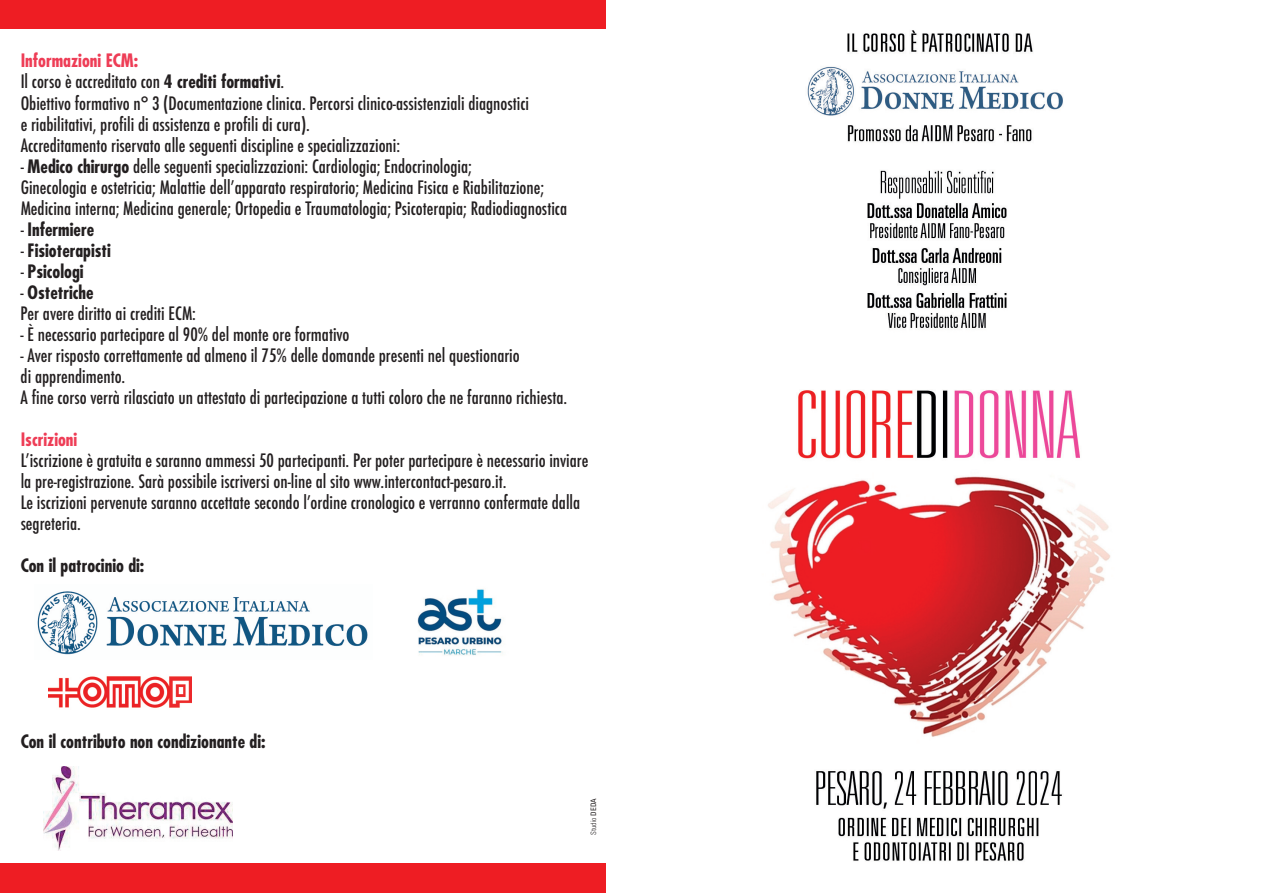
<style>
.page{position:relative;width:1263px;height:893px;background:#fff}
.page>*{position:absolute;margin:0;border:0;box-sizing:border-box;transform-origin:0 0}
.t1{font:500 condensed 18px/21px "Futura";color:#231f20}
.t2{font:700 condensed 18px "Futura";color:#231f20}
.t3{font:700 condensed 18px "Futura";color:#ee3d56}
.t4{font:300 condensed 7.5px "Univers";color:#231f20}
.s1{font-weight:700;color:#ee3d56}
.s2{font-weight:700}
.s3{font-weight:500}
.s4{font-weight:400}
</style>
<div class="page">
<div style="left:0;top:0;width:606px;height:29px;background:#ee1d23"></div>
<div style="left:0;top:863px;width:606px;height:30px;background:#ee1d23"></div>
<img style="left:768px;top:30px;width:343px;height:831px">
<img style="left:37px;top:591px;width:331px;height:64px">
<img style="left:417px;top:589px;width:85px;height:67px">
<img style="left:48px;top:676px;width:143px;height:32px">
<img style="left:44px;top:766px;width:189px;height:84px">
<p class="t1" style="left:21px;top:51px;width:510px"><span class="s1">Informazioni ECM:<br></span>Il corso è accreditato con <span class="s2">4 crediti formativi</span>.<br>Obiettivo formativo n° 3 (Documentazione clinica. Percorsi clinico-assistenziali diagnostici e riabilitativi, profili di assistenza e profili di cura).<br>Accreditamento riservato alle seguenti discipline e specializzazioni:</p>
<p class="t1" style="left:21px;top:156px;width:548px">- <span class="s2">Medico chirurgo</span> delle seguenti specializzazioni: Cardiologia; Endocrinologia;<br>Ginecologia e ostetricia; Malattie dell’apparato respiratorio; Medicina Fisica e Riabilitazione;<br>Medicina interna; Medicina generale; Ortopedia e Traumatologia; Psicoterapia; Radiodiagnostica</p>
<p class="t2" style="left:21px;top:221px;width:75px"><span class="s3">-</span> Infermiere</p>
<p class="t2" style="left:21px;top:242px;width:92px"><span class="s3">-</span> Fisioterapisti</p>
<p class="t2" style="left:21px;top:263px;width:64px"><span class="s3">-</span> Psicologi</p>
<p class="t1" style="left:21px;top:282px;width:177px">- <span class="s2">Ostetriche<br></span>Per avere diritto ai crediti ECM:</p>
<p class="t1" style="left:21px;top:324px;width:330px">- È necessario partecipare al 90% del monte ore formativo</p>
<p class="t1" style="left:21px;top:345px;width:548px">- Aver risposto correttamente ad almeno il 75% delle domande presenti nel questionario<br>di apprendimento.<br>A fine corso verrà rilasciato un attestato di partecipazione a tutti coloro che ne faranno richiesta.</p>
<p class="t3" style="left:21px;top:431px;width:58px">Iscrizioni</p>
<p class="t1" style="left:21px;top:450px;width:569px">L’iscrizione è gratuita e saranno ammessi 50 partecipanti. Per poter partecipare è necessario inviare la pre-registrazione. Sarà possibile iscriversi on-line al sito www.intercontact-pesaro.it.<br>Le iscrizioni pervenute saranno accettate secondo l’ordine cronologico e verranno confermate dalla segreteria.</p>
<p class="t2" style="left:21px;top:557px;width:125px">Con il patrocinio di:</p>
<p class="t2" style="left:21px;top:734px;width:246px">Con il contributo non condizionante di:</p>
<p class="t4" style="left:591px;top:835px;width:38px;rotate:-90deg">Studio <span class="s4">DEDA</span></p>
</div>
